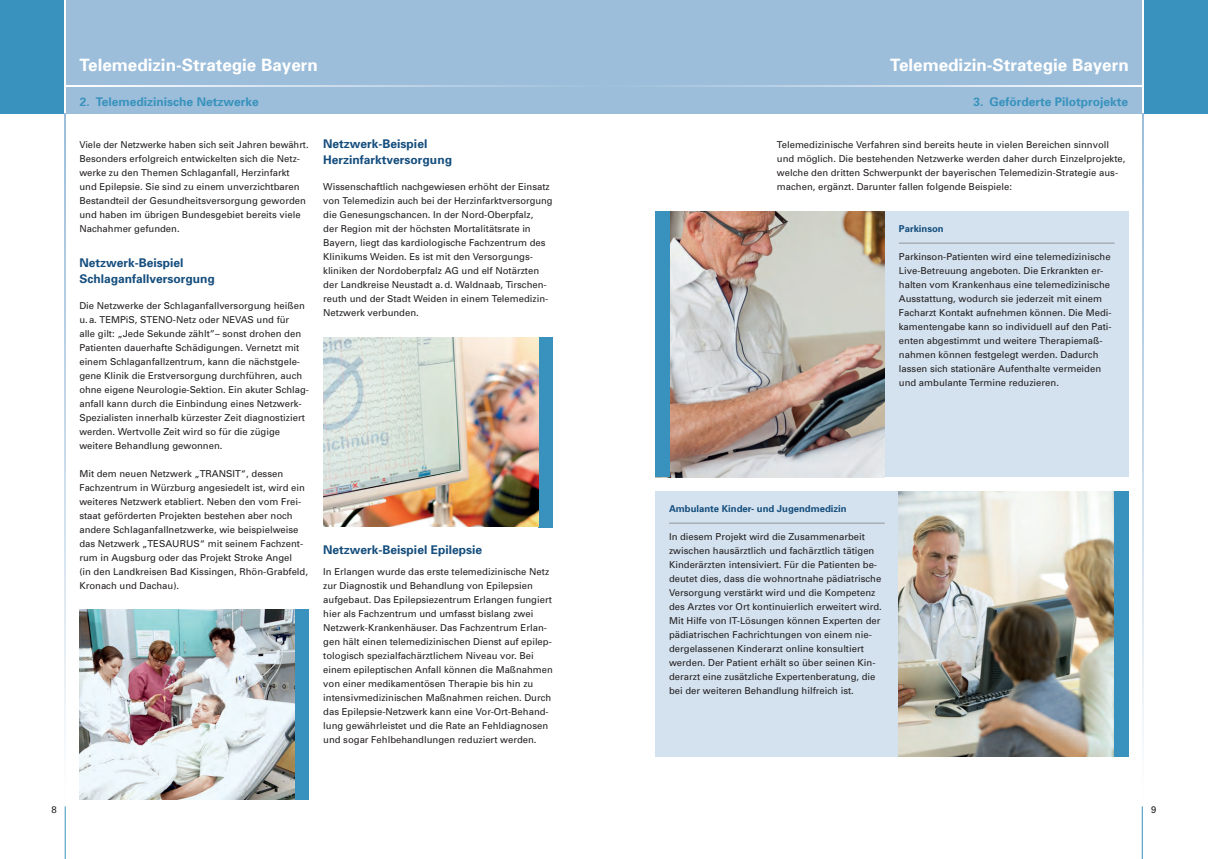
<style>
.page{position:relative;width:1208px;height:859px;background:#fff}
.page>*{position:absolute;margin:0;border:0;box-sizing:border-box;transform-origin:0 0}
.t1{font:700 17px "Univers";color:#fff}
.t2{font:700 12px/16px "Univers";color:#154e7d}
.t3{font:700 12px "Univers";color:#3892bd}
.t4{font:9.5px/14px "Univers";color:#231f20}
.t5{font:700 9.5px "Univers";color:#154e7d}
</style>
<div class="page">
<hr style="left:65px;top:806px;width:1px;height:53px;background:#3892bd">
<hr style="left:1141px;top:806px;width:1px;height:53px;background:#3892bd">
<div style="left:539px;top:337px;width:14px;height:190px;background:#3892bd"></div>
<div style="left:655px;top:491px;width:244px;height:266px;background:#d4e2ef"></div>
<hr style="left:669px;top:523px;width:215px;height:1px;background:#939598">
<div style="left:884px;top:211px;width:244px;height:266px;background:#d4e2ef"></div>
<hr style="left:899px;top:243px;width:215px;height:1px;background:#939598">
<div style="left:0;top:0;width:68px;height:113px;background:#3892bd"></div>
<div style="left:65px;top:0;width:539px;height:113px;background:#9cbeda"></div>
<svg style="left:66px;top:86px;width:477px;height:1px"></svg>
<div style="left:1140px;top:0;width:68px;height:113px;background:#3892bd"></div>
<div style="left:604px;top:0;width:538px;height:113px;background:#9cbeda"></div>
<svg style="left:666px;top:86px;width:476px;height:1px"></svg>
<hr style="left:65px;top:0;width:1px;height:113px;background:#fff">
<svg style="left:65px;top:113px;width:1px;height:630px"></svg>
<div style="left:295px;top:609px;width:14px;height:190px;background:#3892bd"></div>
<img style="left:79px;top:609px;width:216px;height:190px">
<img style="left:323px;top:337px;width:216px;height:189px">
<img style="left:669px;top:211px;width:215px;height:266px">
<div style="left:655px;top:211px;width:14px;height:266px;background:#3892bd"></div>
<img style="left:898px;top:491px;width:216px;height:266px">
<div style="left:1114px;top:491px;width:14px;height:266px;background:#3892bd"></div>
<hr style="left:1142px;top:0;width:1px;height:113px;background:#fff">
<svg style="left:1142px;top:113px;width:1px;height:630px"></svg>
<p class="t1" style="left:79px;top:59px;width:240px">Telemedizin-Strategie Bayern</p>
<p class="t3" style="left:80px;top:98px;width:180px">2. Telemedizinische Netzwerke</p>
<p class="t4" style="left:79px;top:139px;width:231px">Viele der Netzwerke haben sich seit Jahren bewährt.<br>Besonders erfolgreich entwickelten sich die Netz&shy;werke zu den Themen Schlaganfall, Herzinfarkt und Epilepsie. Sie sind zu einem unverzichtbaren Bestandteil der Gesundheitsversorgung geworden und haben im übrigen Bundesgebiet bereits viele Nachahmer gefunden.</p>
<h4 class="t2" style="left:79px;top:256px;width:137px">Netzwerk-Beispiel<br>Schlaganfallversorgung</h4>
<p class="t4" style="left:79px;top:300px;width:227px">Die Netzwerke der Schlaganfallversorgung heißen</p>
<p class="t4" style="left:79px;top:314px;width:231px">u. a. TEMPiS, STENO-Netz oder NEVAS und für<br>alle gilt: „Jede Sekunde zählt”– sonst drohen den Patienten dauerhafte Schädigungen. Vernetzt mit einem Schlaganfallzentrum, kann die nächstgele&shy;gene Klinik die Erstversorgung durchführen, auch ohne eigene Neurologie-Sektion. Ein akuter Schlag&shy;anfall kann durch die Einbindung eines Netzwerk-Spezialisten innerhalb kürzester Zeit diagnostiziert werden. Wertvolle Zeit wird so für die zügige weitere Behandlung gewonnen.</p>
<p class="t4" style="left:79px;top:468px;width:230px">Mit dem neuen Netzwerk „TRANSIT“, dessen Fachzentrum in Würzburg angesiedelt ist, wird ein weiteres Netzwerk etabliert. Neben den vom Frei&shy;staat geförderten Projekten bestehen aber noch andere Schlaganfallnetzwerke, wie beispielweise das Netzwerk „TESAURUS“ mit seinem Fachzent&shy;rum in Augsburg oder das Projekt Stroke Angel<br>(in den Landkreisen Bad Kissingen, Rhön-Grabfeld, Kronach und Dachau).</p>
<h4 class="t2" style="left:323px;top:137px;width:130px">Netzwerk-Beispiel<br>Herzinfarktversorgung</h4>
<p class="t4" style="left:323px;top:181px;width:231px">Wissenschaftlich nachgewiesen erhöht der Einsatz von Telemedizin auch bei der Herzinfarktversorgung die Genesungschancen. In der Nord-Oberpfalz,<br>der Region mit der höchsten Mortalitätsrate in Bayern, liegt das kardiologische Fachzentrum des Klinikums Weiden. Es ist mit den Versorgungs&shy;kliniken der Nordoberpfalz AG und elf Notärzten der Landkreise Neustadt a. d. Waldnaab, Tirschen&shy;reuth und der Stadt Weiden in einem Telemedizin-Netzwerk verbunden.</p>
<h4 class="t2" style="left:323px;top:543px;width:160px">Netzwerk-Beispiel Epilepsie</h4>
<p class="t4" style="left:323px;top:566px;width:231px">In Erlangen wurde das erste telemedizinische Netz zur Diagnostik und Behandlung von Epilepsien aufgebaut. Das Epilepsiezentrum Erlangen fungiert hier als Fachzentrum und umfasst bislang zwei Netzwerk-Krankenhäuser. Das Fachzentrum Erlan&shy;gen hält einen telemedizinischen Dienst auf epilep&shy;tologisch spezialfachärztlichem Niveau vor. Bei einem epileptischen Anfall können die Maßnahmen von einer medikamentösen Therapie bis hin zu intensivmedizinischen Maßnahmen reichen. Durch das Epilepsie-Netzwerk kann eine Vor-Ort-Behand&shy;lung gewährleistet und die Rate an Fehldiagnosen und sogar Fehlbehandlungen reduziert werden.</p>
<p class="t1" style="left:890px;top:59px;width:240px">Telemedizin-Strategie Bayern</p>
<h3 class="t3" style="left:973px;top:98px;width:156px">3. Geförderte Pilotprojekte</h3>
<p class="t4" style="left:777px;top:139px;width:350px">Telemedizinische Verfahren sind bereits heute in vielen Bereichen sinnvoll und möglich. Die bestehenden Netzwerke werden daher durch Einzelprojekte, welche den dritten Schwerpunkt der bayerischen Telemedizin-Strategie aus&shy;machen, ergänzt. Darunter fallen folgende Beispiele:</p>
<h5 class="t5" style="left:899px;top:225px;width:46px">Parkinson</h5>
<p class="t4" style="left:899px;top:251px;width:214px">Parkinson-Patienten wird eine telemedizinische Live-Betreuung angeboten. Die Erkrankten er&shy;halten vom Krankenhaus eine tele medizinische Ausstattung, wodurch sie jederzeit mit einem Facharzt Kontakt aufnehmen können. Die Medi&shy;kamentengabe kann so individuell auf den Pati&shy;enten abgestimmt und weitere Therapiemaß&shy;nahmen können festgelegt werden. Dadurch lassen sich stationäre Aufenthalte vermeiden und ambulante Termine reduzieren.</p>
<h5 class="t5" style="left:669px;top:505px;width:179px">Ambulante Kinder- und Jugendmedizin</h5>
<p class="t4" style="left:669px;top:531px;width:214px">In diesem Projekt wird die Zusammenarbeit zwischen hausärztlich und fachärztlich tätigen Kinderärzten intensiviert. Für die Patienten be&shy;deutet dies, dass die wohnortnahe pädiatrische Versorgung verstärkt wird und die Kompetenz des Arztes vor Ort kontinuierlich erweitert wird.<br>Mit Hilfe von IT-Lösungen können Experten der pädiatrischen Fachrichtungen von einem nie&shy;dergelassenen Kinderarzt online konsultiert werden. Der Patient erhält so über seinen Kin&shy;derarzt eine zusätzliche Expertenberatung, die bei der weiteren Behandlung hilfreich ist.</p>
<p class="t4" style="left:51px;top:804px;width:7px">8</p>
<p class="t4" style="left:1151px;top:804px;width:7px">9</p>
</div>
